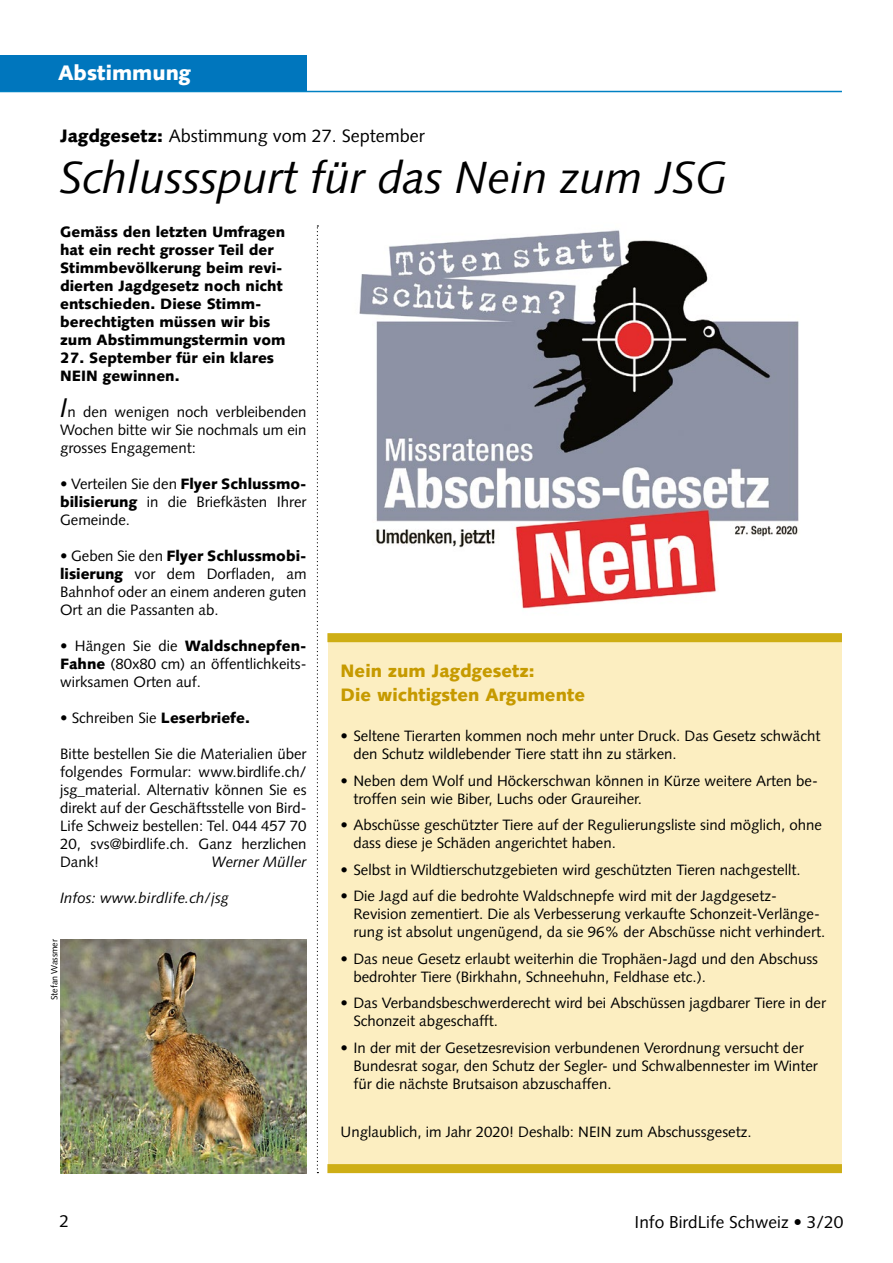
<style>
.page{position:relative;width:893px;height:1263px;background:#fff}
.page>*{position:absolute;margin:0;border:0;box-sizing:border-box;transform-origin:0 0}
.t1{font:italic 45px "Syntax LT";color:#000}
.t2{font:900 21px "Syntax LT";color:#fff}
.t3{font:900 18px/24px "Syntax LT";color:#c69a00}
.t4{font:18px "Syntax LT";color:#000}
.t5{font:17.25px "Syntax LT";color:#000}
.t6{font:15px/18px "Syntax LT";color:#000}
.t7{font:900 15px/18px "Syntax LT";color:#000}
.t8{font:italic 15px "Syntax LT";color:#000}
.t9{font:9px "Syntax LT";letter-spacing:-.01em;color:#000}
.s1{font-weight:900}
.s2{font-style:italic;font-size:27px}
</style>
<div class="page">
<svg style="left:317px;top:225px;width:1px;height:948px"></svg>
<hr style="left:0;top:91px;width:842px;height:1px;background:#0081c3">
<div style="left:0;top:55px;width:306px;height:36px;background:#0076bd"></div>
<hr style="left:892px;top:55px;width:1px;height:36px;background:#0076bd">
<img style="left:359px;top:230px;width:440px;height:379px">
<div style="left:328px;top:633px;width:513px;height:540px;background:#fceec1"></div>
<div style="left:327px;top:633px;width:515px;height:9px;background:#ceae15"></div>
<div style="left:327px;top:1164px;width:515px;height:9px;background:#ceae15"></div>
<img style="left:60px;top:939px;width:246px;height:234px">
<h2 class="t2" style="left:58px;top:60px;width:134px">Abstimmung</h2>
<p class="t4" style="left:60px;top:125px;width:366px"><span class="s1">Jagdgesetz:</span> Abstimmung vom 27. September</p>
<h1 class="t1" style="left:60px;top:151px;width:669px">Schlussspurt für das Nein zum JSG</h1>
<p class="t7" style="left:60px;top:223px;width:227px">Gemäss den letzten Umfragen hat ein recht grosser Teil der<br>Stimmbevölkerung beim revi&shy;dierten Jagdgesetz noch nicht entschieden. Diese Stimm&shy;berechtigten müssen wir bis zum Abstimmungstermin vom</p>
<p class="t7" style="left:60px;top:349px;width:216px">27. September für ein klares<br>NEIN gewinnen.</p>
<p class="t6" style="left:60px;top:403px;width:248px;text-align:justify"><span class="s2">I</span>n den wenigen noch verbleibenden Wochen bitte wir Sie nochmals um ein grosses Engagement:</p>
<p class="t6" style="left:60px;top:475px;width:248px;text-align:justify">• Verteilen Sie den <span class="s1">Flyer Schlussmo&shy;bilisierung</span> in die Briefkästen Ihrer Gemeinde.</p>
<p class="t6" style="left:60px;top:547px;width:248px;text-align:justify">• Geben Sie den <span class="s1">Flyer Schlussmobi&shy;lisierung</span> vor dem Dorfladen, am Bahnhof oder an einem anderen guten Ort an die Passanten ab.</p>
<p class="t6" style="left:60px;top:637px;width:248px">• Hängen Sie die <span class="s1">Waldschnepfen-<br>Fahne</span> (80x80 cm) an öffentlichkeits&shy;wirksamen Orten auf.</p>
<p class="t6" style="left:60px;top:709px;width:191px">• Schreiben Sie <span class="s1">Leserbriefe.</span></p>
<p class="t6" style="left:60px;top:745px;width:248px;text-align:justify">Bitte bestellen Sie die Materialien über folgendes Formular: www.birdlife.ch/ jsg_material. Alternativ können Sie es direkt auf der Geschäftsstelle von Bird-Life Schweiz bestellen: Tel. 044 457 70<br>20, svs@birdlife.ch. Ganz herzlichen Dank!</p>
<p class="t3" style="left:341px;top:659px;width:246px">Nein zum Jagdgesetz:<br>Die wichtigsten Argumente</p>
<p class="t6" style="left:353px;top:727px;width:468px;text-indent:-13px">• Seltene Tierarten kommen noch mehr unter Druck. Das Gesetz schwächt den Schutz wildlebender Tiere statt ihn zu stärken.</p>
<p class="t6" style="left:353px;top:771px;width:466px;text-indent:-13px">• Neben dem Wolf und Höckerschwan können in Kürze weitere Arten be&shy;troffen sein wie Biber, Luchs oder Graureiher.</p>
<p class="t6" style="left:353px;top:816px;width:470px;text-indent:-13px">• Abschüsse geschützter Tiere auf der Regulierungsliste sind möglich, ohne dass diese je Schäden angerichtet haben.</p>
<p class="t6" style="left:341px;top:860px;width:461px">• Selbst in Wildtierschutzgebieten wird geschützten Tieren nachgestellt.</p>
<p class="t6" style="left:353px;top:887px;width:473px;text-indent:-13px">• Die Jagd auf die bedrohte Waldschnepfe wird mit der Jagdgesetz-<br>Revision zementiert. Die als Verbesserung verkaufte Schonzeit-Verlänge&shy;rung ist absolut ungenügend, da sie 96% der Abschüsse nicht verhindert.</p>
<p class="t6" style="left:353px;top:949px;width:466px;text-indent:-13px">• Das neue Gesetz erlaubt weiterhin die Trophäen-Jagd und den Abschuss bedrohter Tiere (Birkhahn, Schneehuhn, Feldhase etc.).</p>
<p class="t6" style="left:353px;top:994px;width:474px;text-indent:-13px">• Das Verbandsbeschwerderecht wird bei Abschüssen jagdbarer Tiere in der<br>Schonzeit abgeschafft.</p>
<p class="t6" style="left:353px;top:1038px;width:466px;text-indent:-13px">• In der mit der Gesetzesrevision verbundenen Verordnung versucht der<br>Bundesrat sogar, den Schutz der Segler- und Schwalbennester im Winter für die nächste Brutsaison abzuschaffen.</p>
<p class="t6" style="left:341px;top:1123px;width:412px">Unglaublich, im Jahr 2020! Deshalb: NEIN zum Abschussgesetz.</p>
<p class="t8" style="left:211px;top:853px;width:97px">Werner Müller</p>
<p class="t8" style="left:60px;top:889px;width:170px">Infos: www.birdlife.ch/jsg</p>
<p class="t9" style="left:49px;top:1000px;width:63px;rotate:-90deg">Stefan Wassmer</p>
<p class="t5" style="left:60px;top:1211px;width:11px">2</p>
<p class="t5" style="left:635px;top:1212px;width:210px">Info BirdLife Schweiz • 3/20</p>
</div>
